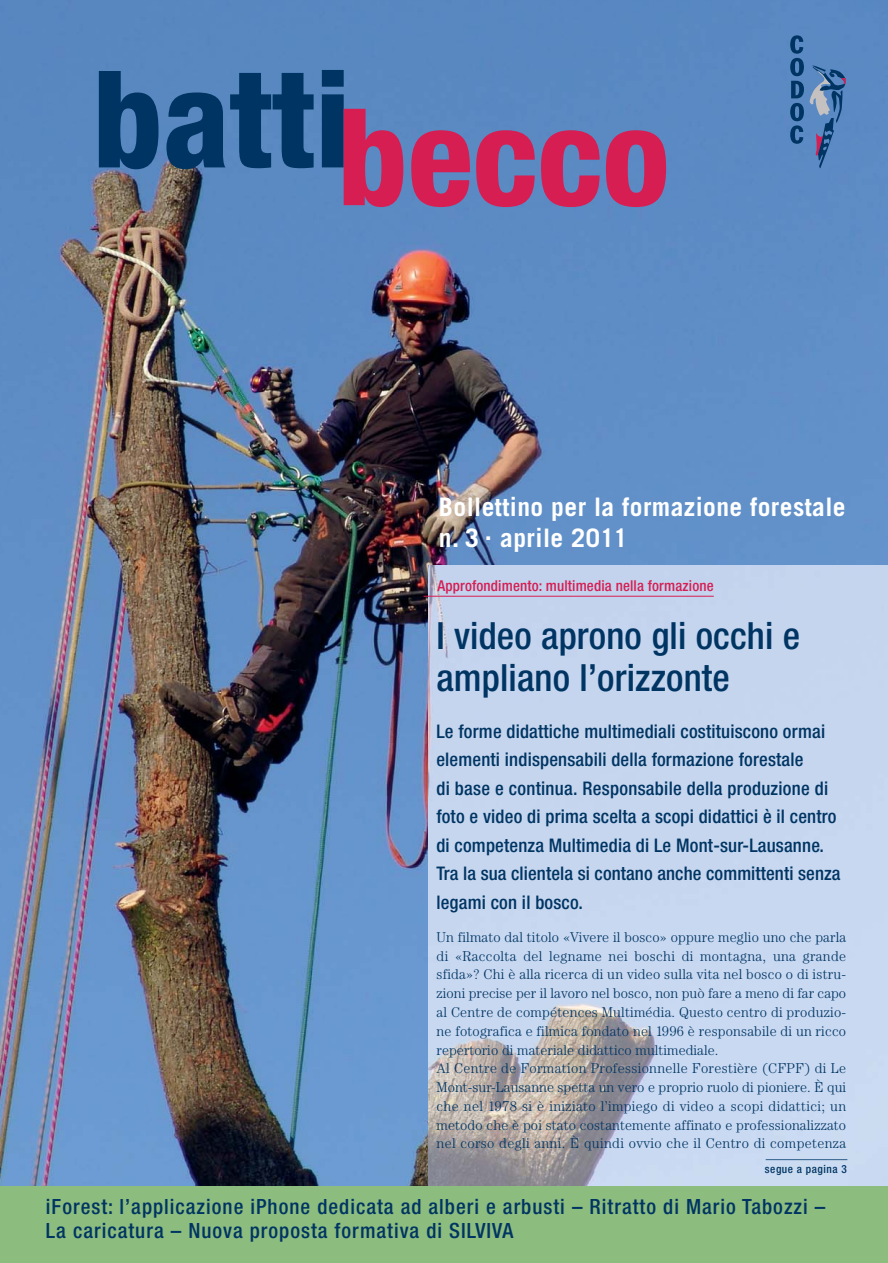
<style>
.page{position:relative;width:888px;height:1263px;background:#fff}
.page>*{position:absolute;margin:0;border:0;box-sizing:border-box;transform-origin:0 0}
.t1{font:800 condensed 134.85px "Helvetica Neue";color:#003563}
.t2{font:500 condensed 37.5px/42px "Helvetica Neue";letter-spacing:.005em;color:#003563}
.t3{font:700 25.5px/31.5px "Trade Gothic";letter-spacing:.015em;color:#fff}
.t4{font:500 condensed 21px/24px "Helvetica Neue";letter-spacing:.05em;color:#003563}
.t5{font:500 condensed 18.75px/28.5px "Helvetica Neue";letter-spacing:.01em;color:#003563}
.t6{font:500 condensed 15px "Helvetica Neue";letter-spacing:.01em;color:#d61e53}
.t7{font:300 14.25px/18.8px "Century";letter-spacing:.015em;color:#003563}
.t8{font:500 condensed 11.25px "Helvetica Neue";letter-spacing:.05em;color:#003563}
.s1{color:#d61e53}
</style>
<div class="page">
<img style="left:0;top:0;width:888px;height:1186px">
<img style="left:428px;top:565px;width:460px;height:621px">
<hr style="left:423px;top:595px;width:291px;height:1px;background:#d61e53">
<hr style="left:766px;top:1158px;width:81px;height:1px;background:#2e5e88">
<div style="left:0;top:1186px;width:888px;height:76px;background:#8cbc7e"></div>
<svg style="left:790px;top:35px;width:55px;height:133px;background:#4f7aae"></svg>
<h1 class="t1" style="left:93px;top:71px;width:578px">batti<span class="s1">becco</span></h1>
<h3 class="t3" style="left:439px;top:493px;width:408px">Bollettino per la formazione forestale n. 3 . aprile 2011</h3>
<p class="t6" style="left:437px;top:580px;width:278px">Approfondimento: multimedia nella formazione</p>
<h2 class="t2" style="left:436px;top:618px;width:365px">I video aprono gli occhi e ampliano l’orizzonte</h2>
<p class="t5" style="left:436px;top:718px;width:406px">Le forme didattiche multimediali costituiscono ormai elementi indispensabili della formazione forestale<br>di base e continua. Responsabile della produzione di foto e video di prima scelta a scopi didattici è il centro di competenza Multimedia di Le Mont-sur-Lausanne.<br>Tra la sua clientela si contano anche committenti senza legami con il bosco.</p>
<p class="t7" style="left:436px;top:928px;width:411px">Un filmato dal titolo «Vivere il bosco» oppure meglio uno che parla di «Raccolta del legname nei boschi di montagna, una grande sfida»? Chi è alla ricerca di un video sulla vita nel bosco o di istru&shy;zioni precise per il lavoro nel bosco, non può fare a meno di far capo al Centre de compétences Multimédia. Questo centro di produzio&shy;ne fotografica e filmica fondato nel 1996 è responsabile di un ricco repertorio di materiale didattico multimediale.<br>Al Centre de Formation Professionnelle Forestière (CFPF) di Le Mont-sur-Lausanne spetta un vero e proprio ruolo di pioniere. È qui che nel 1978 si è iniziato l’impiego di video a scopi didattici; un metodo che è poi stato costantemente affinato e professionalizzato nel corso degli anni. È quindi ovvio che il Centro di competenza</p>
<p class="t8" style="left:765px;top:1164px;width:83px">segue a pagina 3</p>
<h3 class="t4" style="left:46px;top:1195px;width:781px">iForest: l’applicazione iPhone dedicata ad alberi e arbusti – Ritratto di Mario Tabozzi –<br>La caricatura – Nuova proposta formativa di SILVIVA</h3>
</div>
